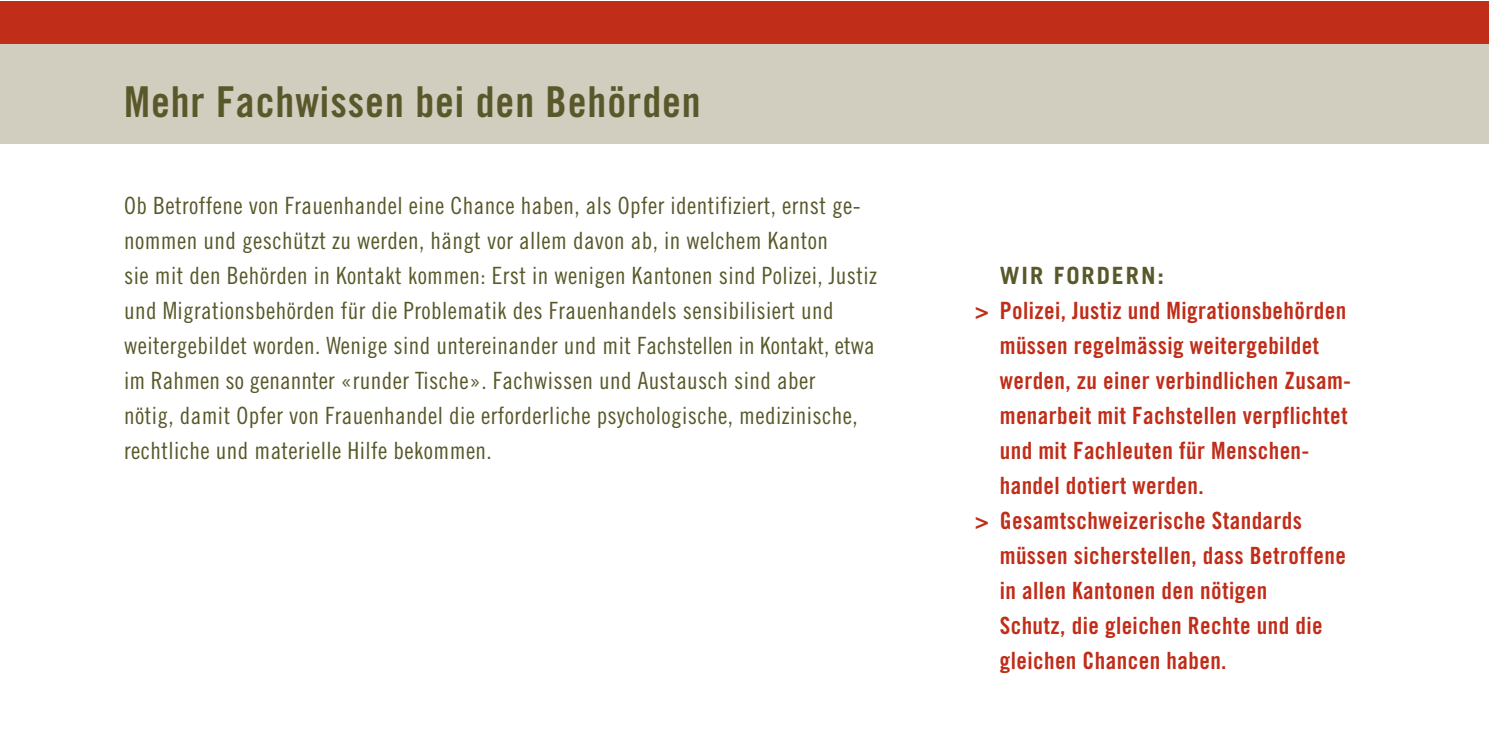
<style>
.page{position:relative;width:1489px;height:745px;background:#fff}
.page>*{position:absolute;margin:0;border:0;box-sizing:border-box;transform-origin:0 0}
.t1{font:42.5px "Trade Gothic Bold Cond Twenty";letter-spacing:.02em;color:#58582a}
.t2{font:23.75px/35px "Trade Gothic Cond Eighteen";letter-spacing:.02em;color:#58582a}
.t3{font:23.75px "Trade Gothic Bold Cond Twenty";letter-spacing:.02em;color:#c02d19}
.t4{font:700 23.75px "Trade Gothic";letter-spacing:.085em;color:#58582a}
</style>
<div class="page">
<div style="left:0;top:44px;width:1488px;height:99px;background:#d1cdbf"></div>
<div style="left:0;top:2px;width:1488px;height:42px;background:#c02d19"></div>
<h1 class="t1" style="left:124px;top:87px;width:578px">Mehr Fachwissen bei den Behörden</h1>
<p class="t2" style="left:124px;top:189px;width:754px">Ob Betroffene von Frauenhandel eine Chance haben, als Opfer identifiziert, ernst ge&shy;nommen und geschützt zu werden, hängt vor allem davon ab, in welchem Kanton<br>sie mit den Behörden in Kontakt kommen: Erst in wenigen Kantonen sind Polizei, Justiz und Migrationsbehörden für die Problematik des Frauenhandels sensibilisiert und weitergebildet worden. Wenige sind untereinander und mit Fachstellen in Kontakt, etwa im Rahmen so genannter «runder Tische». Fachwissen und Austausch sind aber<br>nötig, damit Opfer von Frauenhandel die erforderliche psychologische, medizinische, rechtliche und materielle Hilfe bekommen.</p>
<p class="t4" style="left:999px;top:266px;width:166px">WIR FORDERN:</p>
<p class="t3" style="left:974px;top:301px;width:373px">&gt; Polizei, Justiz und Migrationsbehörden</p>
<p class="t3" style="left:999px;top:336px;width:321px">müssen regelmässig weitergebildet</p>
<p class="t3" style="left:999px;top:371px;width:353px">werden, zu einer verbindlichen Zusam-</p>
<p class="t3" style="left:999px;top:406px;width:349px">menarbeit mit Fachstellen verpflichtet</p>
<p class="t3" style="left:999px;top:441px;width:311px">und mit Fachleuten für Menschen-</p>
<p class="t3" style="left:999px;top:476px;width:205px">handel dotiert werden.</p>
<p class="t3" style="left:974px;top:511px;width:329px">&gt; Gesamtschweizerische Standards</p>
<p class="t3" style="left:999px;top:546px;width:348px">müssen sicherstellen, dass Betroffene</p>
<p class="t3" style="left:999px;top:581px;width:269px">in allen Kantonen den nötigen</p>
<p class="t3" style="left:999px;top:616px;width:324px">Schutz, die gleichen Rechte und die</p>
<p class="t3" style="left:999px;top:651px;width:228px">gleichen Chancen haben.</p>
</div>
